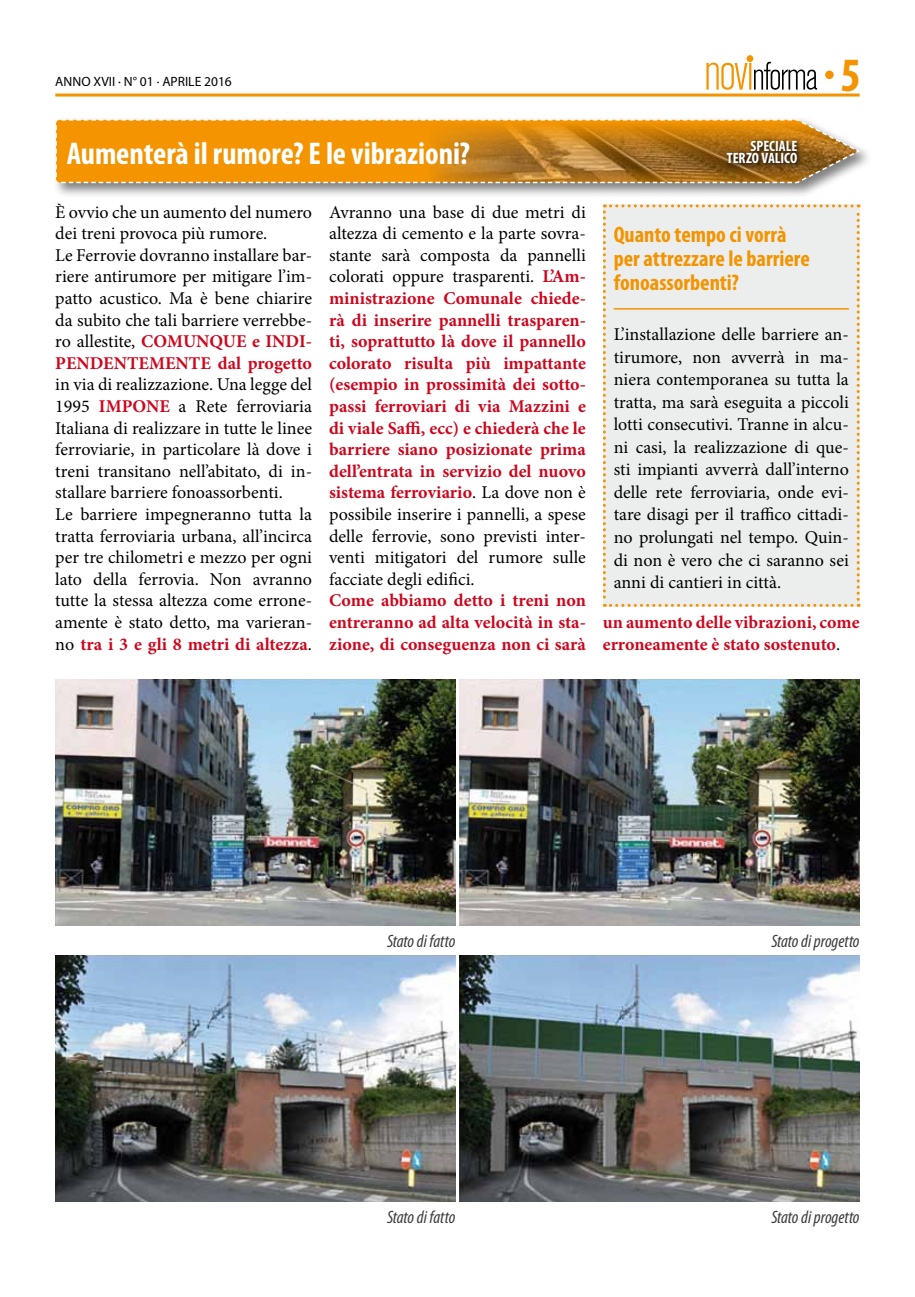
<style>
.page{position:relative;width:915px;height:1297px;background:#fff}
.page>*{position:absolute;margin:0;border:0;box-sizing:border-box;transform-origin:0 0}
.t1{font:700 condensed 48px "Myriad Pro";color:#f39400}
.t2{font:700 condensed 31.5px "Myriad Pro";color:#fff}
.t3{font:700 condensed 22.5px/24.3px "Myriad Pro";color:#f39400}
.t4{font:18px/21.6px "Minion Pro";color:#000}
.t5{font:700 18px/21.6px "Minion Pro";color:#cd071e;text-align:justify}
.t6{font:italic condensed 18px "Myriad Pro";letter-spacing:-.005em;color:#3e3d40}
.t7{font:700 condensed 15px "Myriad Pro";color:#fff}
.t8{font:13.5px "Myriad Pro";color:#000}
.s1{font-weight:700;color:#cd071e}
.s2{font-weight:400;color:#000}
</style>
<div class="page">
<hr style="left:55px;top:94px;width:804px;height:3px;background:#f39400">
<svg style="left:706px;top:56px;width:110px;height:34px"></svg>
<div style="left:746px;top:55px;width:7px;height:7px;background:#f39400;border-radius:50%"></div>
<svg style="left:824px;top:71px;width:9px;height:8px"></svg>
<div style="left:52px;top:116px;width:821px;height:82px;background:#000;opacity:.5"></div>
<svg style="left:55px;top:118px;width:806px;height:66px;background:#d99124"></svg>
<svg style="left:723px;top:137px;width:79px;height:32px;background:#6e4711"></svg>
<img style="left:55px;top:679px;width:400px;height:247px">
<img style="left:55px;top:955px;width:400px;height:247px">
<img style="left:459px;top:679px;width:400px;height:247px">
<img style="left:459px;top:955px;width:400px;height:247px">
<div style="left:603px;top:204px;width:256px;height:403px;background:#eceded"></div>
<hr style="left:613px;top:308px;width:235px;height:2px;background:#f39400">
<p class="t8" style="left:55px;top:73px;width:178px">ANNO XVII · N° 01 · APRILE 2016</p>
<h1 class="t1" style="left:840px;top:45px;width:22px">5</h1>
<p class="t7" style="left:750px;top:137px;width:48px">SPECIALE</p>
<h2 class="t2" style="left:67px;top:134px;width:405px">Aumenterà il rumore? E le vibrazioni?</h2>
<p class="t7" style="left:726px;top:149px;width:72px">TERZO VALICO</p>
<p class="t4" style="left:55px;top:201px;width:258px">È ovvio che un aumento del numero dei treni provoca più rumore.<br>Le Ferrovie dovranno installare bar&shy;riere antirumore per mitigare l’im&shy;patto acustico. Ma è bene chiarire da subito che tali barriere verrebbe&shy;ro allestite, <span class="s1">COMUNQUE e INDI-PENDENTEMENTE dal progetto</span></p>
<p class="t4" style="left:55px;top:374px;width:258px">in via di realizzazione. Una legge del 1995 <span class="s1">IMPONE</span> a Rete ferroviaria Italiana di realizzare in tutte le linee ferroviarie, in particolare là dove i treni transitano nell’abitato, di in&shy;stallare barriere fonoassorbenti.<br>Le barriere impegneranno tutta la tratta ferroviaria urbana, all’incirca per tre chilometri e mezzo per ogni lato della ferrovia. Non avranno tutte la stessa altezza come errone&shy;amente è stato detto, ma varieran&shy;no <span class="s1">tra i 3 e gli 8 metri di altezza</span>.</p>
<p class="t5" style="left:329px;top:201px;width:258px"><span class="s2">Avranno una base di due metri di altezza di cemento e la parte sovra&shy;stante sarà composta da pannelli colorati oppure trasparenti.</span> L’Am&shy;ministrazione Comunale chiede&shy;rà di inserire pannelli trasparen&shy;ti, soprattutto là dove il pannello colorato risulta più impattante (esempio in prossimità dei sotto&shy;passi ferroviari di via Mazzini e di viale Saffi, ecc) e chiederà che le barriere siano posizionate prima dell’entrata in servizio del nuovo sistema ferroviario<span class="s2">. La dove non è possibile inserire i pannelli, a spese delle ferrovie, sono previsti inter&shy;venti mitigatori del rumore sulle facciate degli edifici.</span></p>
<p class="t5" style="left:329px;top:590px;width:258px">Come abbiamo detto i treni non entreranno ad alta velocità in sta&shy;zione, di conseguenza non ci sarà</p>
<p class="t3" style="left:613px;top:222px;width:198px">Quanto tempo ci vorrà per attrezzare le barriere fonoassorbenti?</p>
<p class="t4" style="left:613px;top:324px;width:237px;line-height:22.5px;text-align:justify">L’installazione delle barriere an&shy;tirumore, non avverrà in ma&shy;niera contemporanea su tutta la tratta, ma sarà eseguita a piccoli lotti consecutivi. Tranne in alcu&shy;ni casi, la realizzazione di que&shy;sti impianti avverrà dall’interno delle rete ferroviaria, onde evi&shy;tare disagi per il traffico cittadi&shy;no prolungati nel tempo. Quin&shy;di non è vero che ci saranno sei anni di cantieri in città.</p>
<p class="t5" style="left:602px;top:611px;width:258px">un aumento delle vibrazioni, come erroneamente è stato sostenuto<span class="s2">.</span></p>
<p class="t6" style="left:387px;top:930px;width:70px">Stato di fatto</p>
<p class="t6" style="left:387px;top:1206px;width:70px">Stato di fatto</p>
<p class="t6" style="left:771px;top:930px;width:90px">Stato di progetto</p>
<p class="t6" style="left:771px;top:1206px;width:90px">Stato di progetto</p>
</div>
